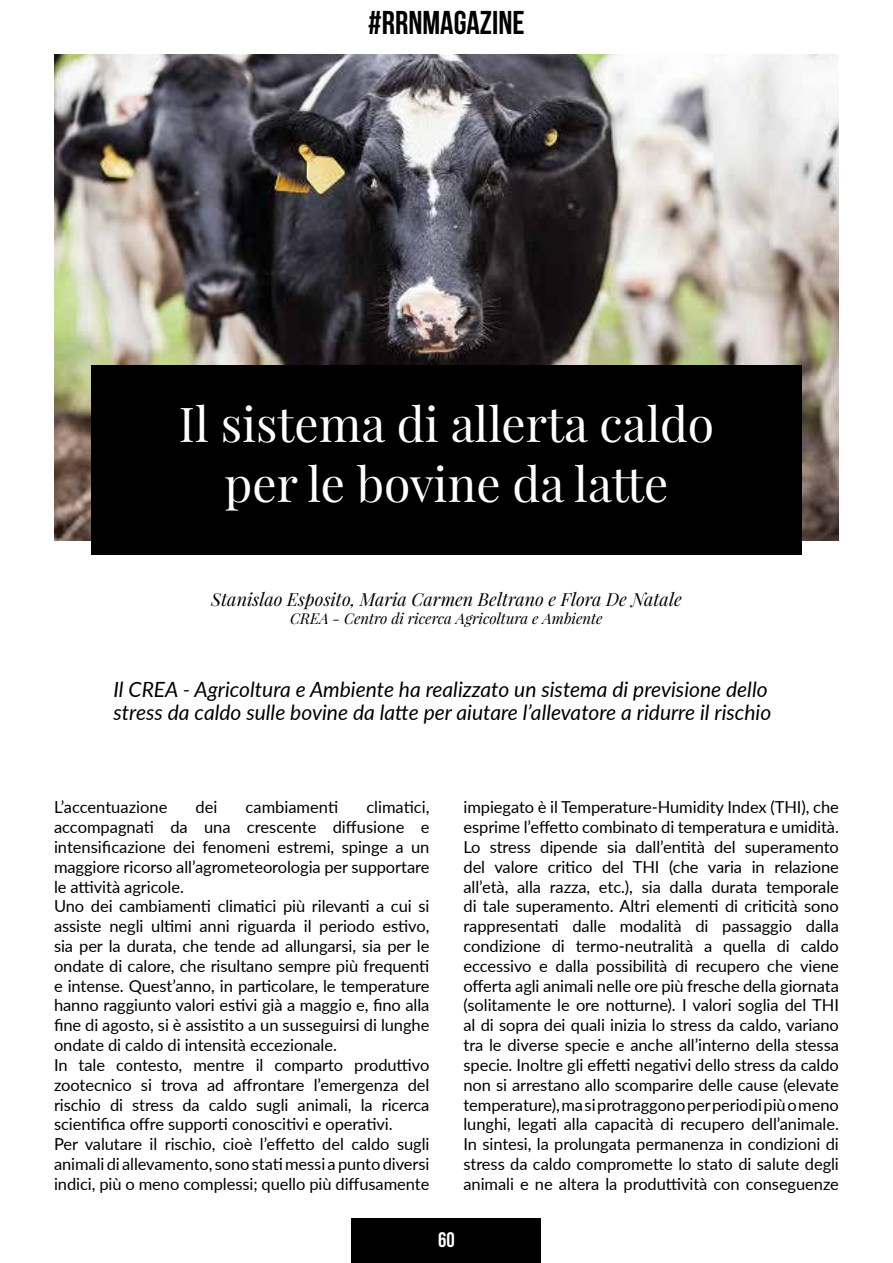
<style>
.page{position:relative;width:893px;height:1263px;background:#fff}
.page>*{position:absolute;margin:0;border:0;box-sizing:border-box;transform-origin:0 0}
.t1{font:48px/60px "Playfair Display";color:#fff;text-align:center}
.t2{font:33px "Bebas Neue";color:#000}
.t3{font:italic 21px/22.5px "Lato";color:#000}
.t4{font:21px "Bebas Neue";color:#fff}
.t5{font:italic 18px "Playfair Display";color:#000}
.t6{font:16.5px/19.8px "Lato";letter-spacing:-.005em;color:#000}
.t7{font:italic 15px "Playfair Display";color:#000}
</style>
<div class="page">
<div style="left:352px;top:1218px;width:189px;height:45px;background:#000"></div>
<img style="left:54px;top:54px;width:785px;height:486px">
<div style="left:91px;top:366px;width:710px;height:189px;background:#000"></div>
<h2 class="t2" style="left:368px;top:5px;width:158px">#RRNMAGAZINE</h2>
<h1 class="t1" style="left:179px;top:394px;width:537px">Il sistema di allerta caldo per le bovine da latte</h1>
<p class="t5" style="left:211px;top:587px;width:472px">Stanislao Esposito, Maria Carmen Beltrano e Flora De Natale</p>
<p class="t7" style="left:290px;top:609px;width:314px">CREA - Centro di ricerca Agricoltura e Ambiente</p>
<p class="t3" style="left:113px;top:677px;width:659px">Il CREA - Agricoltura e Ambiente ha realizzato un sistema di previsione dello stress da caldo sulle bovine da latte per aiutare l’allevatore a ridurre il rischio</p>
<p class="t6" style="left:54px;top:797px;width:377px;text-indent:312px">climatici, accompagnati da una crescente diffusione e intensificazione dei fenomeni estremi, spinge a un maggiore ricorso all’agrometeorologia per supportare le attività agricole.<br>Uno dei cambiamenti climatici più rilevanti a cui si assiste negli ultimi anni riguarda il periodo estivo, sia per la durata, che tende ad allungarsi, sia per le ondate di calore, che risultano sempre più frequenti e intense. Quest’anno, in particolare, le temperature hanno raggiunto valori estivi già a maggio e, fino alla fine di agosto, si è assistito a un susseguirsi di lunghe ondate di caldo di intensità eccezionale.<br>In tale contesto, mentre il comparto produttivo zootecnico si trova ad affrontare l’emergenza del rischio di stress da caldo sugli animali, la ricerca scientifica offre supporti conoscitivi e operativi.<br>Per valutare il rischio, cioè l’effetto del caldo sugli animali di allevamento, sono stati messi a punto diversi indici, più o meno complessi; quello più diffusamente</p>
<p class="t6" style="left:463px;top:797px;width:377px;text-align:justify">impiegato è il Temperature-Humidity Index (THI), che esprime l’effetto combinato di temperatura e umidità.<br>Lo stress dipende sia dall’entità del superamento del valore critico del THI (che varia in relazione all’età, alla razza, etc.), sia dalla durata temporale di tale superamento. Altri elementi di criticità sono rappresentati dalle modalità di passaggio dalla condizione di termo-neutralità a quella di caldo eccessivo e dalla possibilità di recupero che viene offerta agli animali nelle ore più fresche della giornata (solitamente le ore notturne). I valori soglia del THI al di sopra dei quali inizia lo stress da caldo, variano tra le diverse specie e anche all’interno della stessa specie. Inoltre gli effetti negativi dello stress da caldo non si arrestano allo scomparire delle cause (elevate temperature), ma si protraggono per periodi più o meno lunghi, legati alla capacità di recupero dell’animale.<br>In sintesi, la prolungata permanenza in condizioni di stress da caldo compromette lo stato di salute degli animali e ne altera la produttività con conseguenze</p>
<p class="t6" style="left:54px;top:797px;width:115px">L’accentuazione</p>
<p class="t6" style="left:196px;top:797px;width:23px">dei</p>
<p class="t6" style="left:246px;top:797px;width:94px">cambiamenti</p>
<p class="t4" style="left:438px;top:1228px;width:18px">60</p>
</div>
